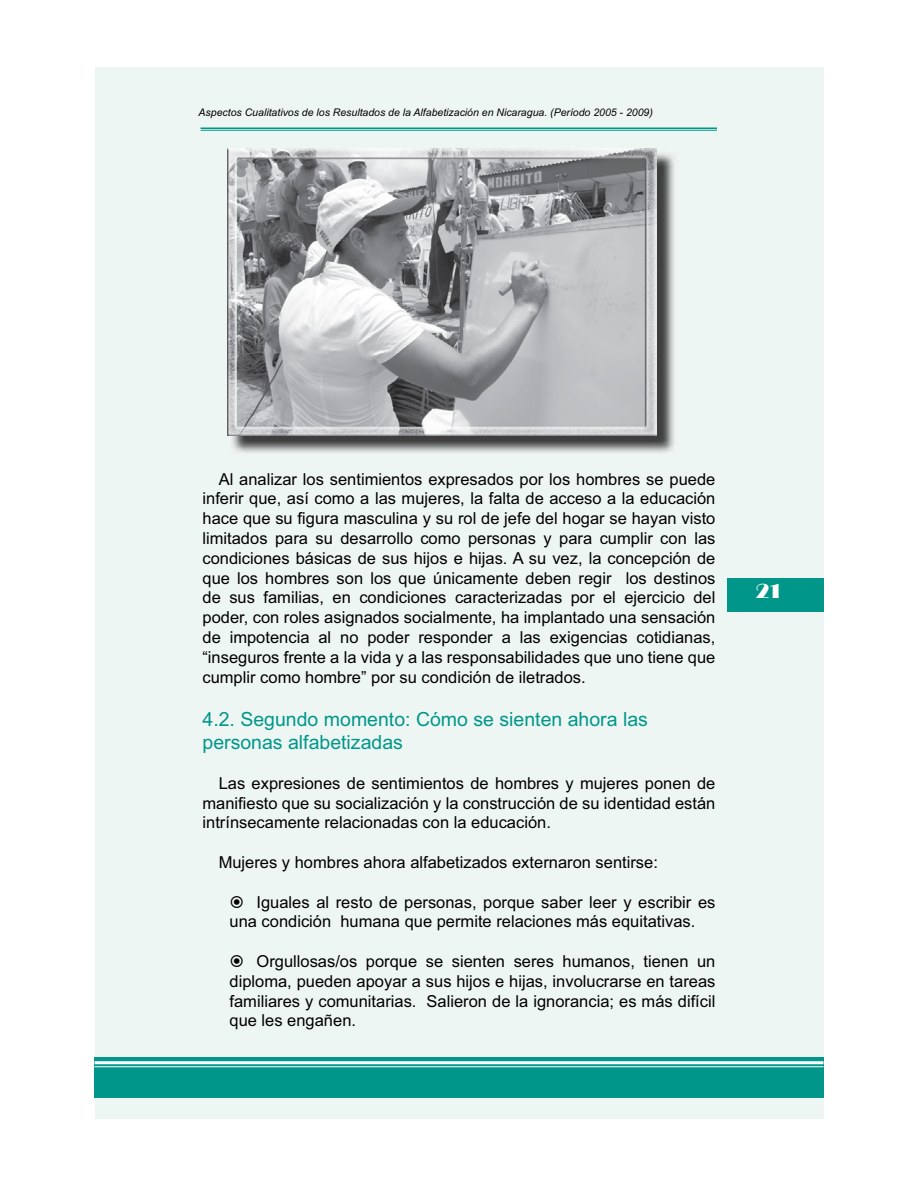
<style>
.page{position:relative;width:918px;height:1188px;background:#fff}
.page>*{position:absolute;margin:0;border:0;box-sizing:border-box;transform-origin:0 0}
.t1{font:21px "Broadway";color:#fff}
.t2{font:19.5px/23.4px "Arial";color:#00978a}
.t3{font:16.5px/19.8px "Arial";color:#000;text-align:justify}
.t4{font:italic 10.5px "Arial";color:#000}
</style>
<div class="page">
<div style="left:95px;top:68px;width:729px;height:1051px;background:#eef6f4"></div>
<div style="left:94px;top:1058px;width:730px;height:40px;background:#00978a"></div>
<hr style="left:94px;top:1061px;width:730px;height:3px;background:#fff">
<hr style="left:94px;top:1066px;width:730px;height:1px;background:#fff">
<div style="left:727px;top:578px;width:97px;height:34px;background:#00978a"></div>
<hr style="left:201px;top:128px;width:516px;height:1px;background:#00978a">
<hr style="left:201px;top:130px;width:516px;height:1px;background:#00978a">
<img style="left:230px;top:151px;width:444px;height:302px">
<img style="left:228px;top:148px;width:428px;height:287px">
<p class="t4" style="left:199px;top:108px;width:456px">Aspectos Cualitativos de los Resultados de la Alfabetización en Nicaragua. (Período 2005 - 2009)</p>
<p class="t3" style="left:202px;top:470px;width:515px;text-indent:16px">Al analizar los sentimientos expresados por los hombres se puede inferir que, así como a las mujeres, la falta de acceso a la educación hace que su figura masculina y su rol de jefe del hogar se hayan visto limitados para su desarrollo como personas y para cumplir con las condiciones básicas de sus hijos e hijas. A su vez, la concepción de que los hombres son los que únicamente deben regir los destinos de sus familias, en condiciones caracterizadas por el ejercicio del poder, con roles asignados socialmente, ha implantado una sensación de impotencia al no poder responder a las exigencias cotidianas, “inseguros frente a la vida y a las responsabilidades que uno tiene que cumplir como hombre” por su condición de iletrados.</p>
<p class="t2" style="left:203px;top:709px;width:447px">4.2. Segundo momento: Cómo se sienten ahora las personas alfabetizadas</p>
<p class="t3" style="left:202px;top:775px;width:514px;text-indent:16px">Las expresiones de sentimientos de hombres y mujeres ponen de manifiesto que su socialización y la construcción de su identidad están intrínsecamente relacionadas con la educación.</p>
<p class="t3" style="left:219px;top:854px;width:441px">Mujeres y hombres ahora alfabetizados externaron sentirse:</p>
<p class="t3" style="left:230px;top:893px;width:487px;text-indent:27px">Iguales al resto de personas, porque saber leer y escribir es una condición humana que permite relaciones más equitativas.</p>
<p class="t3" style="left:230px;top:953px;width:487px;text-indent:27px">Orgullosas/os porque se sienten seres humanos, tienen un diploma, pueden apoyar a sus hijos e hijas, involucrarse en tareas familiares y comunitarias. Salieron de la ignorancia; es más difícil que les engañen.</p>
<p class="t1" style="left:756px;top:578px;width:28px">21</p>
</div>
